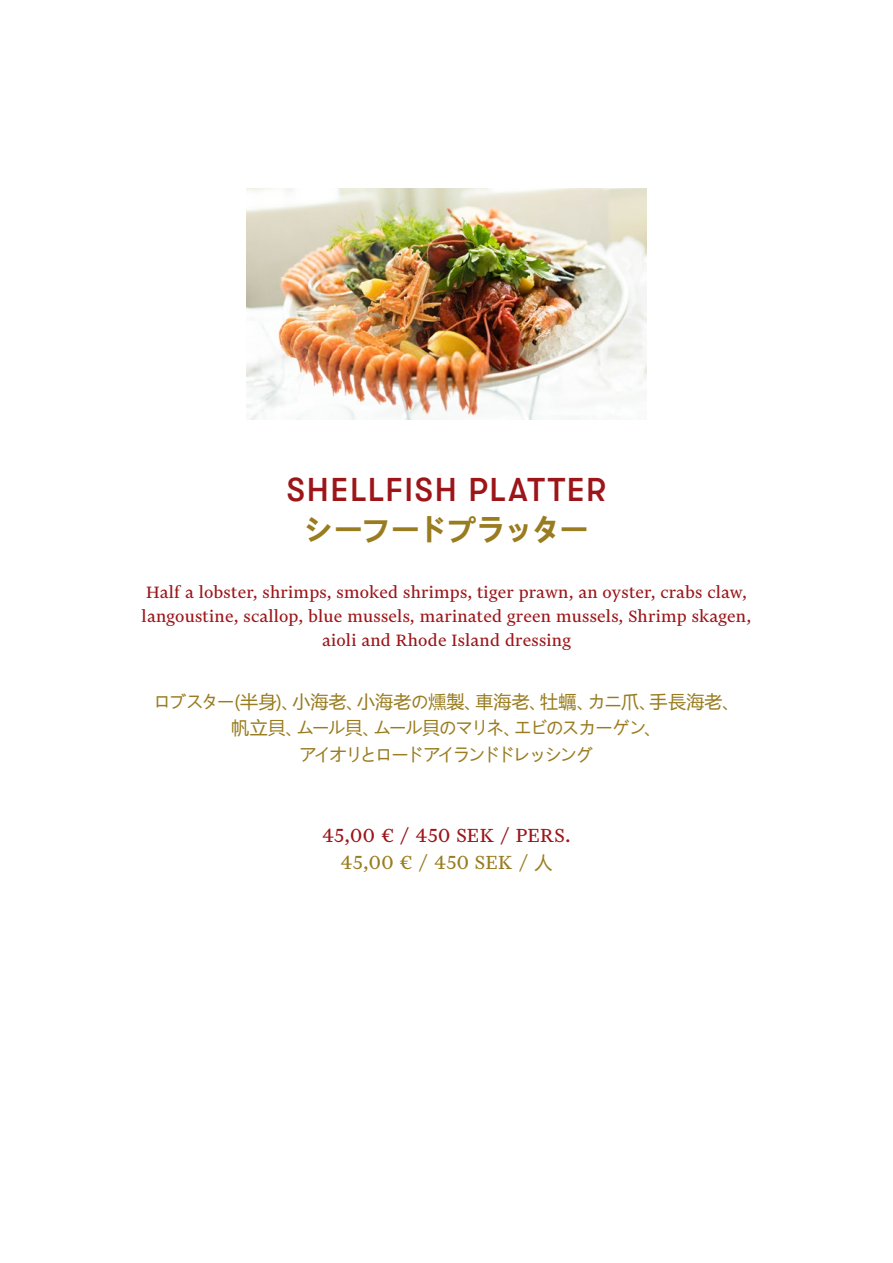
<style>
.page{position:relative;width:893px;height:1263px;background:#fff}
.page>*{position:absolute;margin:0;border:0;box-sizing:border-box;transform-origin:0 0}
.t1{font:500 33px "GT Walsheim Pro";letter-spacing:.05em;color:#9c1519}
.t2{font:700 30px "Microsoft Ya Hei";letter-spacing:-.06em;color:#997c1f}
.t3{font:22.5px/27px "Financier Text";letter-spacing:.01em;color:#9c1519;text-align:center}
.t4{font:19.5px/24px "Financier Text";letter-spacing:.01em;color:#9c1519;text-align:center}
.t5{font:18px/26.2px "Microsoft Ya Hei";letter-spacing:-.095em;color:#997c1f;text-align:center}
.s1{color:#997c1f}
.s2{font-family:"Microsoft Ya Hei";font-size:18px;color:#997c1f}
</style>
<div class="page">
<img style="left:246px;top:188px;width:400px;height:231px">
<h1 class="t1" style="left:287px;top:471px;width:321px">SHELLFISH PLATTER</h1>
<h2 class="t2" style="left:304px;top:509px;width:287px">シーフードプラッター</h2>
<p class="t4" style="left:142px;top:581px;width:611px">Half a lobster, shrimps, smoked shrimps, tiger prawn, an oyster, crabs claw, langoustine, scallop, blue mussels, marinated green mussels, Shrimp skagen, aioli and Rhode Island dressing</p>
<p class="t5" style="left:153px;top:688px;width:588px">ロブスター(半身)、小海老、小海老の燻製、車海老、牡蠣、カニ爪、手長海老、帆立貝、ムール貝、ムール貝のマリネ、エビのスカーゲン、<br>アイオリとロードアイランドドレッシング</p>
<p class="t3" style="left:322px;top:821px;width:250px">45,00 € / 450 SEK / PERS.<br><span class="s1">45,00 € / 450 SEK /</span> <span class="s2">人</span></p>
</div>
